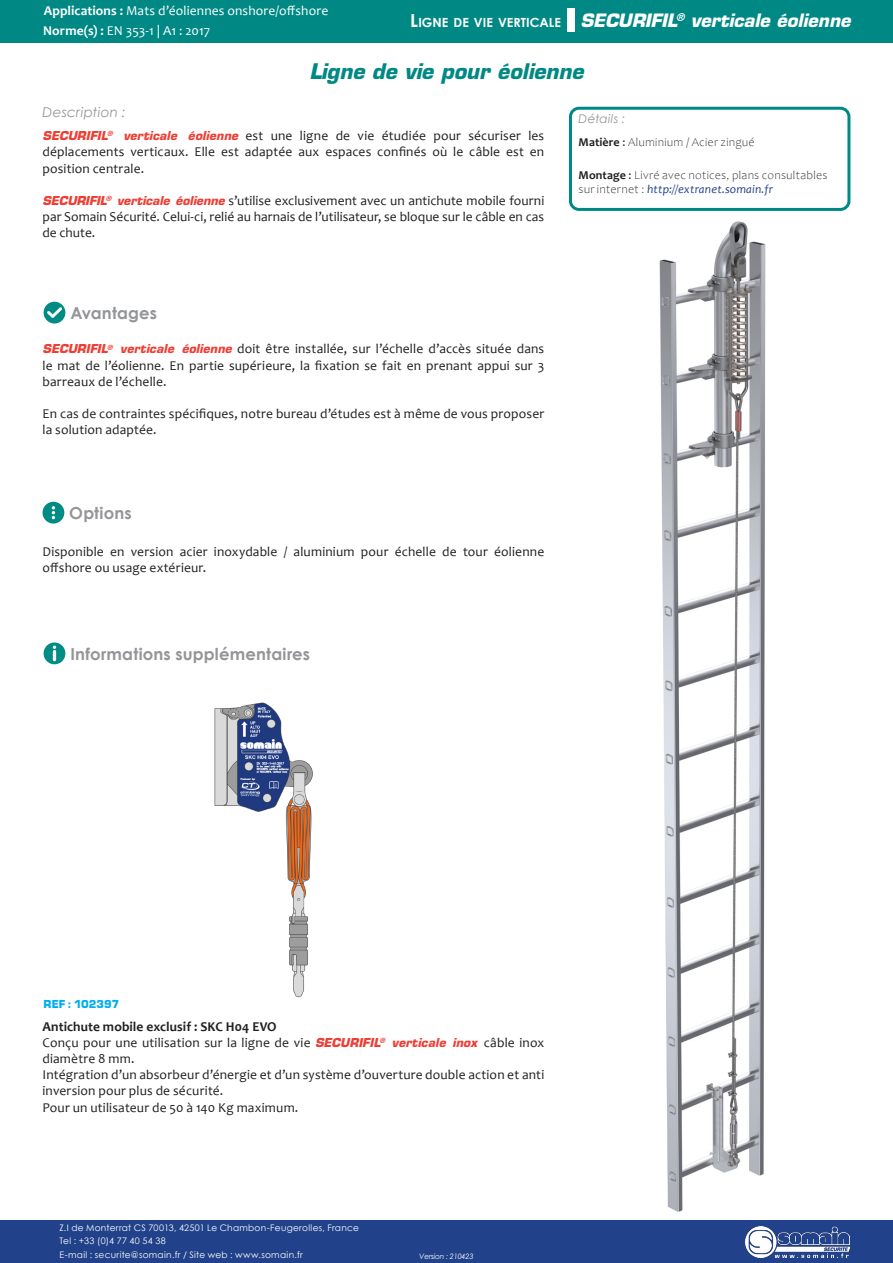
<style>
.page{position:relative;width:893px;height:1263px;background:#fff}
.page>*{position:absolute;margin:0;border:0;box-sizing:border-box;transform-origin:0 0}
.t1{font:italic 700 21px "Eurostile LT Std";color:#008984}
.t2{font:italic 700 18px "Eurostile LT Std";color:#fff}
.t3{font:700 16.5px "Century Gothic";letter-spacing:.01em;color:#939598}
.t4{font:13.5px/16.2px "Candara";letter-spacing:.01em;color:#231f20}
.t5{font:13.5px/19.5px "Candara";letter-spacing:.01em;color:#fff}
.t6{font:700 13.5px "Candara";letter-spacing:.005em;color:#231f20}
.t7{font:italic 13.5px "Century Gothic";letter-spacing:.015em;color:#939598}
.t8{font:700 12.6px "Century Gothic";letter-spacing:.005em;color:#fff}
.t9{font:300 12px/14.4px "Candara";letter-spacing:.02em;color:#231f20}
.t10{font:900 12px "Eurostile Becker";letter-spacing:-.005em;color:#00aeef}
.t11{font:italic 12px "Century Gothic";letter-spacing:.025em;color:#939598}
.t12{font:9px/13.5px "Century Gothic";letter-spacing:.03em;color:#fff}
.t13{font:italic 7.5px "Century Gothic";letter-spacing:-.025em;color:#fff}
.s1{font-weight:700}
.s2{font-size:18px}
.s3{font-weight:400}
.s4{font-weight:400;font-style:italic;color:#21428a}
.s5{font-family:"Eurostile LT Std";font-weight:700;font-style:italic;font-size:12px;color:#ee3e34}
</style>
<div class="page">
<div style="left:569px;top:107px;width:281px;height:104px;border:3px solid #008984;border-radius:9px"></div>
<div style="left:0;top:1220px;width:893px;height:43px;background:#21428a"></div>
<img style="left:745px;top:1226px;width:105px;height:31px">
<div style="left:0;top:0;width:893px;height:43px;background:#008984"></div>
<div style="left:567px;top:9px;width:7px;height:23px;background:#fff"></div>
<div style="left:44px;top:302px;width:21px;height:21px;background:#008c85;border-radius:50%"></div>
<svg style="left:47px;top:307px;width:15px;height:11px"></svg>
<div style="left:43px;top:502px;width:21px;height:22px;background:#008c85;border-radius:50%"></div>
<svg style="left:52px;top:506px;width:3px;height:13px"></svg>
<div style="left:44px;top:642px;width:21px;height:22px;background:#008d85;border-radius:50%"></div>
<svg style="left:53px;top:645px;width:3px;height:16px"></svg>
<img style="left:214px;top:702px;width:99px;height:296px">
<img style="left:659px;top:221px;width:107px;height:991px">
<p class="t5" style="left:43px;top:1px;width:287px"><span class="s1">Applications :</span> Mats d’éoliennes onshore/offshore<br><span class="s1">Norme(s) :</span> EN 353-1 | A1 : 2017</p>
<p class="t1" style="left:309px;top:59px;width:276px">Ligne de vie pour éolienne</p>
<h2 class="t2" style="left:581px;top:10px;width:271px">SECURIFIL<sup>®</sup> verticale éolienne</h2>
<p class="t8" style="left:410px;top:13px;width:152px"><span class="s2">L</span>IGNE DE VIE VERTICALE</p>
<p class="t7" style="left:43px;top:103px;width:84px">Description :</p>
<p class="t11" style="left:578px;top:111px;width:48px">Détails :</p>
<p class="t9" style="left:578px;top:136px;width:178px"><span class="s1">Matière</span> <span class="s3">:</span> Aluminium / Acier zingué</p>
<p class="t9" style="left:578px;top:168px;width:250px"><span class="s1">Montage</span> <span class="s3">:</span> Livré avec notices, plans consultables sur internet : <span class="s4">http://extranet.somain.fr</span></p>
<p class="t4" style="left:43px;top:128px;width:503px;text-align:justify"><span class="s5">SECURIFIL</span><sup>®</sup> <span class="s5">verticale éolienne</span> est une ligne de vie étudiée pour sécuriser les déplacements verticaux. Elle est adaptée aux espaces confinés où le câble est en position centrale.</p>
<p class="t4" style="left:43px;top:192px;width:503px;text-align:justify"><span class="s5">SECURIFIL</span><sup>®</sup> <span class="s5">verticale éolienne</span> s’utilise exclusivement avec un antichute mobile fourni par Somain Sécurité. Celui-ci, relié au harnais de l’utilisateur, se bloque sur le câble en cas de chute.</p>
<p class="t3" style="left:70px;top:300px;width:88px">Avantages</p>
<p class="t4" style="left:43px;top:341px;width:503px;text-align:justify"><span class="s5">SECURIFIL</span><sup>®</sup> <span class="s5">verticale éolienne</span> doit être installée, sur l’échelle d’accès située dans le mat de l’éolienne. En partie supérieure, la fixation se fait en prenant appui sur 3 barreaux de l’échelle.</p>
<p class="t4" style="left:43px;top:406px;width:503px">En cas de contraintes spécifiques, notre bureau d’études est à même de vous proposer la solution adaptée.</p>
<p class="t3" style="left:69px;top:500px;width:64px">Options</p>
<p class="t4" style="left:43px;top:543px;width:503px">Disponible en version acier inoxydable / aluminium pour échelle de tour éolienne offshore ou usage extérieur.</p>
<p class="t3" style="left:70px;top:641px;width:241px">Informations supplémentaires</p>
<p class="t10" style="left:44px;top:997px;width:77px">REF : 102397</p>
<p class="t6" style="left:43px;top:1018px;width:236px">Antichute mobile exclusif : SKC H04 EVO</p>
<p class="t4" style="left:43px;top:1034px;width:503px">Conçu pour une utilisation sur la ligne de vie <span class="s5">SECURIFIL</span><sup>®</sup> <span class="s5">verticale inox</span> câble inox diamètre 8 mm.</p>
<p class="t4" style="left:43px;top:1066px;width:503px">Intégration d’un absorbeur d’énergie et d’un système d’ouverture double action et anti inversion pour plus de sécurité.</p>
<p class="t4" style="left:43px;top:1099px;width:257px">Pour un utilisateur de 50 à 140 Kg maximum.</p>
<p class="t12" style="left:60px;top:1221px;width:301px">Z.I de Monterrat CS 70013, 42501 Le Chambon-Feugerolles, France<br>Tel : +33 (0)4 77 40 54 38<br>E-mail : securite@somain.fr / Site web : www.somain.fr</p>
<p class="t13" style="left:419px;top:1250px;width:56px">Version : 210423</p>
</div>
